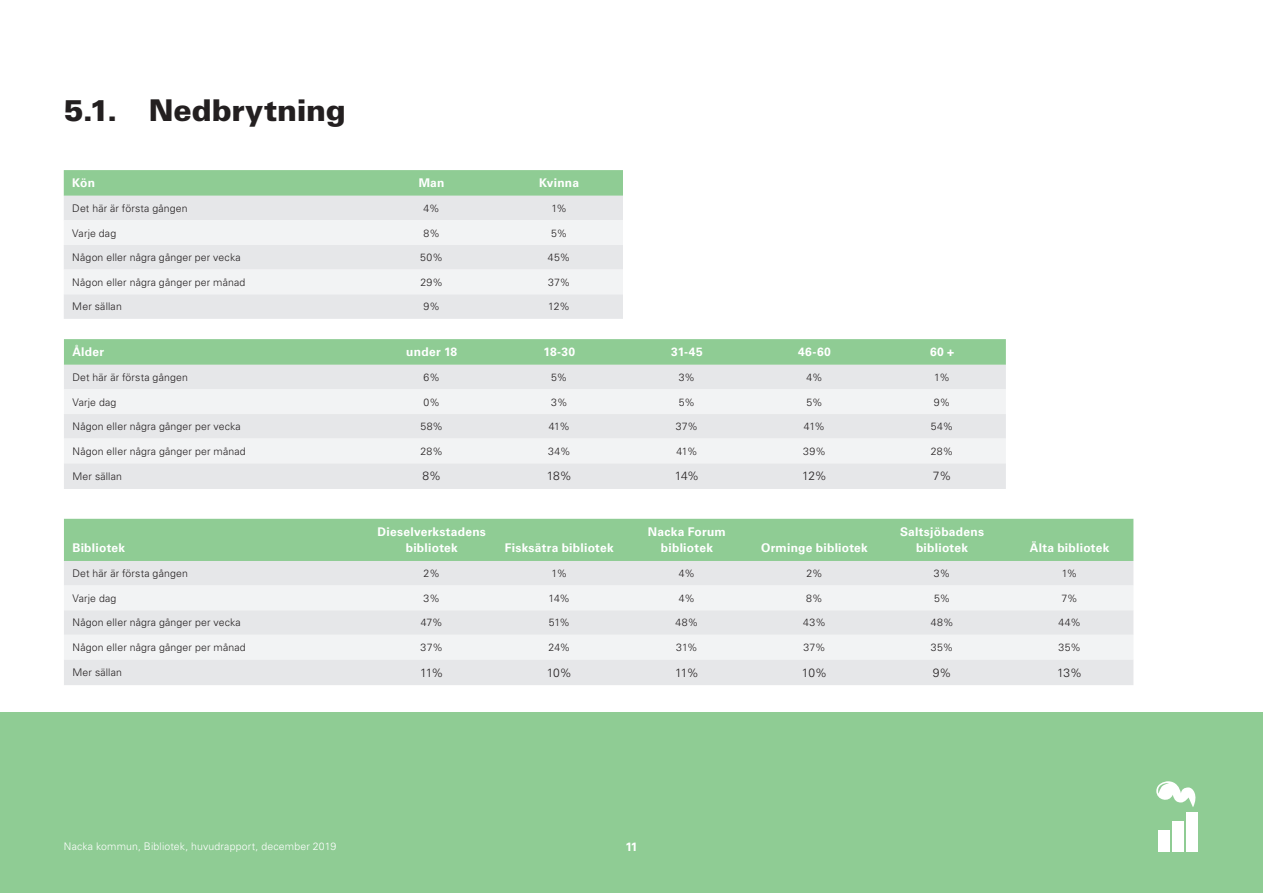
<style>
.page{position:relative;width:1263px;height:893px;background:#fff}
.page>*{position:absolute;margin:0;border:0;box-sizing:border-box;transform-origin:0 0}
.t1{font:900 30px "Univers LT Std";letter-spacing:-.005em;color:#231f20}
.Tabellrubrik_Centrer{font:700 12px/16.5px "Univers LT Std";letter-spacing:.02em;color:#fff;text-align:center}
.Tabellformat_bröd_ce{font:300 12px "Univers LT Std";letter-spacing:-.03em;color:#231f20}
.Tabellformat_bröd_ce-2{font:300 10.5px "Univers LT Std";letter-spacing:.015em;color:#231f20}
.t2{font:300 10.5px "Univers LT Std";letter-spacing:.015em;color:#fff}
</style>
<div class="page">
<div style="left:0;top:712px;width:1263px;height:181px;background:#8fcc94"></div>
<div style="left:1158px;top:830px;width:12px;height:21px;background:#fff"></div>
<div style="left:1172px;top:821px;width:12px;height:30px;background:#fff"></div>
<div style="left:1186px;top:812px;width:12px;height:39px;background:#fff"></div>
<svg style="left:1156px;top:781px;width:40px;height:26px"></svg>
<div style="left:64px;top:519px;width:1069px;height:42px;background:#8fcc94"></div>
<div style="left:64px;top:561px;width:1069px;height:124px;background:#e6e7e9"></div>
<svg style="left:64px;top:586px;width:1069px;height:73px;fill:#f2f3f4"></svg>
<svg style="left:64px;top:170px;width:559px;height:26px;background:#90cc95"></svg>
<div style="left:64px;top:196px;width:559px;height:123px;background:#e6e7e9"></div>
<svg style="left:64px;top:220px;width:559px;height:74px"></svg>
<svg style="left:64px;top:339px;width:942px;height:26px;background:#90cc95"></svg>
<div style="left:64px;top:365px;width:942px;height:124px;background:#e6e7e9"></div>
<svg style="left:64px;top:389px;width:942px;height:74px;fill:#f2f3f4"></svg>
<p class="t1" style="left:64px;top:91px;width:284px">5.1. Nedbrytning</p>
<p class="Tabellrubrik_Centrer" style="left:72px;top:175px;width:24px">Kön</p>
<p class="Tabellrubrik_Centrer" style="left:419px;top:175px;width:27px">Man</p>
<p class="Tabellrubrik_Centrer" style="left:539px;top:175px;width:41px">Kvinna</p>
<p class="Tabellformat_bröd_ce-2" style="left:72px;top:202px;width:117px">Det här är första gången</p>
<p class="Tabellformat_bröd_ce-2" style="left:424px;top:202px;width:17px">4%</p>
<p class="Tabellformat_bröd_ce-2" style="left:551px;top:202px;width:17px">1%</p>
<p class="Tabellformat_bröd_ce-2" style="left:72px;top:226px;width:45px">Varje dag</p>
<p class="Tabellformat_bröd_ce-2" style="left:423px;top:226px;width:18px">8%</p>
<p class="Tabellformat_bröd_ce-2" style="left:551px;top:226px;width:18px">5%</p>
<p class="Tabellformat_bröd_ce-2" style="left:72px;top:251px;width:170px">Någon eller några gånger per vecka</p>
<p class="Tabellformat_bröd_ce-2" style="left:420px;top:251px;width:24px">50%</p>
<p class="Tabellformat_bröd_ce-2" style="left:548px;top:251px;width:24px">45%</p>
<p class="Tabellformat_bröd_ce-2" style="left:72px;top:276px;width:175px">Någon eller några gånger per månad</p>
<p class="Tabellformat_bröd_ce-2" style="left:420px;top:276px;width:24px">29%</p>
<p class="Tabellformat_bröd_ce-2" style="left:548px;top:276px;width:24px">37%</p>
<p class="Tabellformat_bröd_ce-2" style="left:72px;top:300px;width:51px">Mer sällan</p>
<p class="Tabellformat_bröd_ce-2" style="left:423px;top:300px;width:18px">9%</p>
<p class="Tabellformat_bröd_ce-2" style="left:548px;top:300px;width:23px">12%</p>
<p class="Tabellrubrik_Centrer" style="left:72px;top:344px;width:33px">Ålder</p>
<p class="Tabellrubrik_Centrer" style="left:406px;top:344px;width:52px">under 18</p>
<p class="Tabellrubrik_Centrer" style="left:544px;top:344px;width:33px">18-30</p>
<p class="Tabellrubrik_Centrer" style="left:671px;top:344px;width:33px">31-45</p>
<p class="Tabellrubrik_Centrer" style="left:798px;top:344px;width:34px">46-60</p>
<p class="Tabellrubrik_Centrer" style="left:930px;top:344px;width:26px">60 +</p>
<p class="Tabellformat_bröd_ce-2" style="left:72px;top:371px;width:117px">Det här är första gången</p>
<p class="Tabellformat_bröd_ce-2" style="left:424px;top:371px;width:18px">6%</p>
<p class="Tabellformat_bröd_ce-2" style="left:551px;top:371px;width:18px">5%</p>
<p class="Tabellformat_bröd_ce-2" style="left:679px;top:371px;width:18px">3%</p>
<p class="Tabellformat_bröd_ce-2" style="left:806px;top:371px;width:17px">4%</p>
<p class="Tabellformat_bröd_ce-2" style="left:934px;top:371px;width:17px">1%</p>
<p class="Tabellformat_bröd_ce-2" style="left:72px;top:395px;width:45px">Varje dag</p>
<p class="Tabellformat_bröd_ce-2" style="left:424px;top:395px;width:18px">0%</p>
<p class="Tabellformat_bröd_ce-2" style="left:551px;top:395px;width:18px">3%</p>
<p class="Tabellformat_bröd_ce-2" style="left:679px;top:395px;width:18px">5%</p>
<p class="Tabellformat_bröd_ce-2" style="left:806px;top:395px;width:18px">5%</p>
<p class="Tabellformat_bröd_ce-2" style="left:934px;top:395px;width:18px">9%</p>
<p class="Tabellformat_bröd_ce-2" style="left:72px;top:420px;width:170px">Någon eller några gånger per vecka</p>
<p class="Tabellformat_bröd_ce-2" style="left:420px;top:420px;width:24px">58%</p>
<p class="Tabellformat_bröd_ce-2" style="left:549px;top:420px;width:23px">41%</p>
<p class="Tabellformat_bröd_ce-2" style="left:676px;top:420px;width:24px">37%</p>
<p class="Tabellformat_bröd_ce-2" style="left:804px;top:420px;width:23px">41%</p>
<p class="Tabellformat_bröd_ce-2" style="left:931px;top:420px;width:24px">54%</p>
<p class="Tabellformat_bröd_ce-2" style="left:72px;top:445px;width:175px">Någon eller några gånger per månad</p>
<p class="Tabellformat_bröd_ce-2" style="left:420px;top:445px;width:24px">28%</p>
<p class="Tabellformat_bröd_ce-2" style="left:548px;top:445px;width:24px">34%</p>
<p class="Tabellformat_bröd_ce-2" style="left:676px;top:445px;width:23px">41%</p>
<p class="Tabellformat_bröd_ce-2" style="left:803px;top:445px;width:24px">39%</p>
<p class="Tabellformat_bröd_ce-2" style="left:931px;top:445px;width:24px">28%</p>
<p class="Tabellformat_bröd_ce-2" style="left:72px;top:470px;width:51px">Mer sällan</p>
<p class="Tabellformat_bröd_ce" style="left:422px;top:469px;width:20px">8%</p>
<p class="Tabellformat_bröd_ce" style="left:547px;top:469px;width:27px">18%</p>
<p class="Tabellformat_bröd_ce" style="left:675px;top:469px;width:26px">14%</p>
<p class="Tabellformat_bröd_ce" style="left:802px;top:469px;width:26px">12%</p>
<p class="Tabellformat_bröd_ce" style="left:933px;top:469px;width:20px">7%</p>
<p class="Tabellrubrik_Centrer" style="left:72px;top:540px;width:54px">Bibliotek</p>
<p class="Tabellrubrik_Centrer" style="left:378px;top:524px;width:110px">Dieselverkstadens bibliotek</p>
<p class="Tabellrubrik_Centrer" style="left:505px;top:540px;width:110px">Fisksätra bibliotek</p>
<p class="Tabellrubrik_Centrer" style="left:648px;top:524px;width:79px">Nacka Forum bibliotek</p>
<p class="Tabellrubrik_Centrer" style="left:761px;top:540px;width:108px">Orminge bibliotek</p>
<p class="Tabellrubrik_Centrer" style="left:900px;top:524px;width:85px">Saltsjöbadens bibliotek</p>
<p class="Tabellrubrik_Centrer" style="left:1030px;top:540px;width:81px">Älta bibliotek</p>
<p class="Tabellformat_bröd_ce-2" style="left:72px;top:567px;width:117px">Det här är första gången</p>
<p class="Tabellformat_bröd_ce-2" style="left:424px;top:567px;width:18px">2%</p>
<p class="Tabellformat_bröd_ce-2" style="left:551px;top:567px;width:17px">1%</p>
<p class="Tabellformat_bröd_ce-2" style="left:679px;top:567px;width:17px">4%</p>
<p class="Tabellformat_bröd_ce-2" style="left:806px;top:567px;width:18px">2%</p>
<p class="Tabellformat_bröd_ce-2" style="left:934px;top:567px;width:18px">3%</p>
<p class="Tabellformat_bröd_ce-2" style="left:1062px;top:567px;width:17px">1%</p>
<p class="Tabellformat_bröd_ce-2" style="left:72px;top:592px;width:45px">Varje dag</p>
<p class="Tabellformat_bröd_ce-2" style="left:424px;top:592px;width:18px">3%</p>
<p class="Tabellformat_bröd_ce-2" style="left:549px;top:592px;width:23px">14%</p>
<p class="Tabellformat_bröd_ce-2" style="left:679px;top:592px;width:17px">4%</p>
<p class="Tabellformat_bröd_ce-2" style="left:806px;top:592px;width:18px">8%</p>
<p class="Tabellformat_bröd_ce-2" style="left:934px;top:592px;width:18px">5%</p>
<p class="Tabellformat_bröd_ce-2" style="left:1061px;top:592px;width:18px">7%</p>
<p class="Tabellformat_bröd_ce-2" style="left:72px;top:616px;width:170px">Någon eller några gånger per vecka</p>
<p class="Tabellformat_bröd_ce-2" style="left:421px;top:616px;width:24px">47%</p>
<p class="Tabellformat_bröd_ce-2" style="left:549px;top:616px;width:23px">51%</p>
<p class="Tabellformat_bröd_ce-2" style="left:675px;top:616px;width:24px">48%</p>
<p class="Tabellformat_bröd_ce-2" style="left:803px;top:616px;width:24px">43%</p>
<p class="Tabellformat_bröd_ce-2" style="left:931px;top:616px;width:24px">48%</p>
<p class="Tabellformat_bröd_ce-2" style="left:1058px;top:616px;width:24px">44%</p>
<p class="Tabellformat_bröd_ce-2" style="left:72px;top:641px;width:175px">Någon eller några gånger per månad</p>
<p class="Tabellformat_bröd_ce-2" style="left:421px;top:641px;width:24px">37%</p>
<p class="Tabellformat_bröd_ce-2" style="left:548px;top:641px;width:23px">24%</p>
<p class="Tabellformat_bröd_ce-2" style="left:676px;top:641px;width:23px">31%</p>
<p class="Tabellformat_bröd_ce-2" style="left:803px;top:641px;width:24px">37%</p>
<p class="Tabellformat_bröd_ce-2" style="left:931px;top:641px;width:24px">35%</p>
<p class="Tabellformat_bröd_ce-2" style="left:1058px;top:641px;width:24px">35%</p>
<p class="Tabellformat_bröd_ce-2" style="left:72px;top:666px;width:51px">Mer sällan</p>
<p class="Tabellformat_bröd_ce" style="left:420px;top:665px;width:25px">11%</p>
<p class="Tabellformat_bröd_ce" style="left:547px;top:665px;width:27px">10%</p>
<p class="Tabellformat_bröd_ce" style="left:675px;top:665px;width:25px">11%</p>
<p class="Tabellformat_bröd_ce" style="left:802px;top:665px;width:27px">10%</p>
<p class="Tabellformat_bröd_ce" style="left:933px;top:665px;width:20px">9%</p>
<p class="Tabellformat_bröd_ce" style="left:1057px;top:665px;width:26px">13%</p>
<p class="t2" style="left:64px;top:840px;width:274px">Nacka kommun, Bibliotek, huvudrapport, december 2019</p>
<p class="Tabellrubrik_Centrer" style="left:625px;top:839px;width:14px">11</p>
</div>
